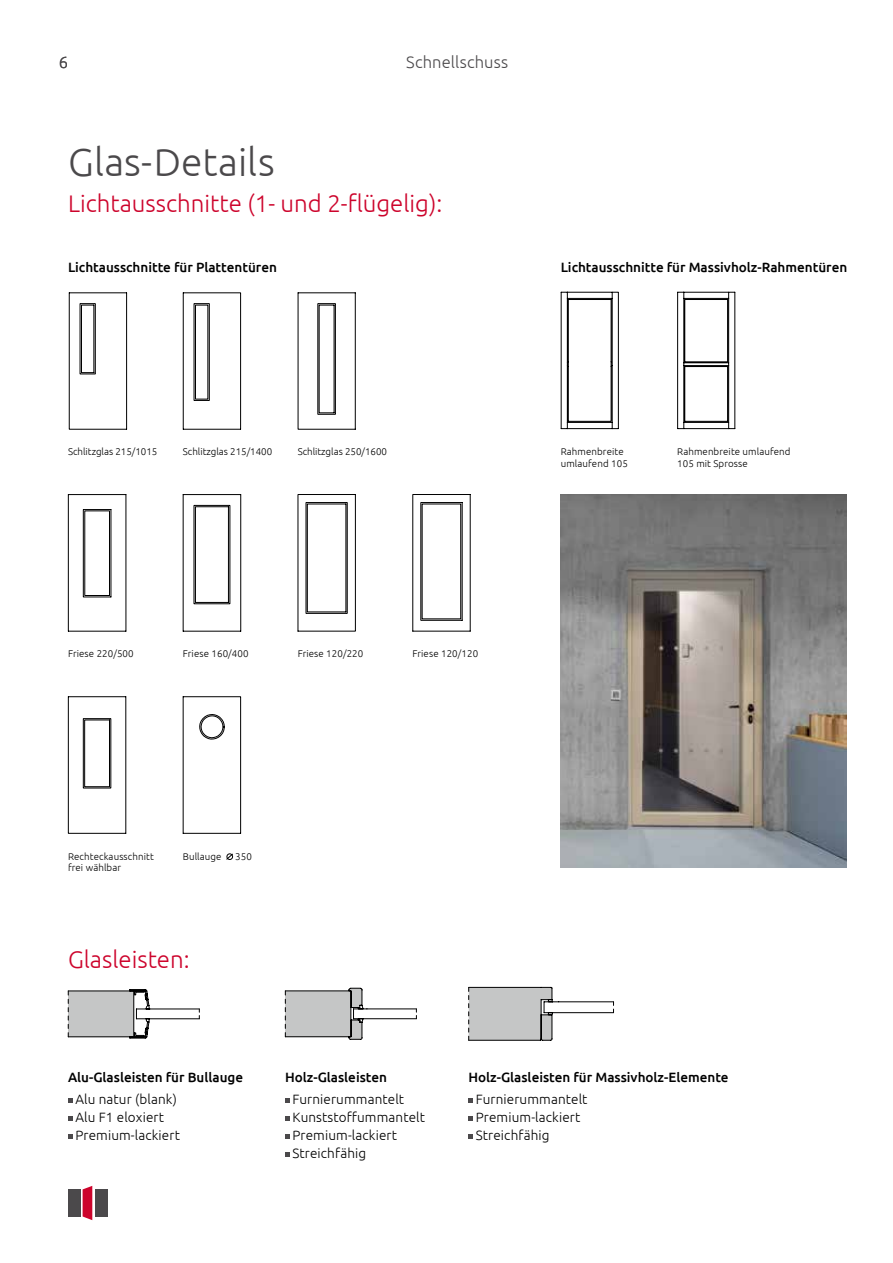
<style>
.page{position:relative;width:893px;height:1263px;background:#fff}
.page>*{position:absolute;margin:0;border:0;box-sizing:border-box;transform-origin:0 0}
.t1{font:300 39px "Ubuntu";letter-spacing:.005em;color:#4b494b}
.t2{font:300 24px "Ubuntu";color:#cd042c}
.t3{font:300 16.5px "Ubuntu";letter-spacing:.01em;color:#4b494b}
.t4{font:500 13.5px "Ubuntu";color:#000}
.t5{font:300 13.5px/18px "Ubuntu";letter-spacing:.01em;color:#000}
.t6{font:300 9.75px/11.7px "Ubuntu";letter-spacing:.01em;color:#000}
</style>
<div class="page">
<svg style="left:560px;top:291px;width:59px;height:138px"></svg>
<svg style="left:677px;top:291px;width:59px;height:138px"></svg>
<svg style="left:68px;top:292px;width:59px;height:138px"></svg>
<svg style="left:182px;top:292px;width:59px;height:138px"></svg>
<svg style="left:297px;top:292px;width:59px;height:138px"></svg>
<svg style="left:68px;top:494px;width:59px;height:138px"></svg>
<svg style="left:183px;top:494px;width:58px;height:138px"></svg>
<svg style="left:68px;top:696px;width:58px;height:138px"></svg>
<svg style="left:183px;top:696px;width:58px;height:138px"></svg>
<svg style="left:226px;top:853px;width:7px;height:7px"></svg>
<svg style="left:297px;top:494px;width:59px;height:138px"></svg>
<svg style="left:412px;top:494px;width:59px;height:138px"></svg>
<svg style="left:68px;top:1098px;width:4px;height:4px"></svg>
<svg style="left:68px;top:1116px;width:4px;height:4px"></svg>
<svg style="left:68px;top:1134px;width:4px;height:4px"></svg>
<svg style="left:285px;top:1098px;width:4px;height:4px"></svg>
<svg style="left:285px;top:1116px;width:4px;height:4px"></svg>
<svg style="left:285px;top:1134px;width:4px;height:4px"></svg>
<svg style="left:285px;top:1152px;width:4px;height:4px"></svg>
<svg style="left:468px;top:1098px;width:5px;height:4px"></svg>
<svg style="left:468px;top:1116px;width:5px;height:4px"></svg>
<svg style="left:468px;top:1134px;width:5px;height:4px"></svg>
<svg style="left:68px;top:989px;width:132px;height:50px"></svg>
<svg style="left:285px;top:988px;width:132px;height:52px"></svg>
<svg style="left:468px;top:987px;width:146px;height:54px"></svg>
<img style="left:561px;top:494px;width:285px;height:373px">
<div style="left:96px;top:1189px;width:12px;height:27px;background:#4b494b"></div>
<svg style="left:83px;top:1186px;width:9px;height:34px"></svg>
<div style="left:68px;top:1189px;width:12px;height:27px;background:#4b494b"></div>
<h3 class="t3" style="left:59px;top:52px;width:11px">6</h3>
<h3 class="t3" style="left:406px;top:52px;width:103px">Schnellschuss</h3>
<h1 class="t1" style="left:68px;top:139px;width:208px">Glas-Details</h1>
<h2 class="t2" style="left:68px;top:189px;width:376px">Lichtausschnitte (1- und 2-flügelig):</h2>
<h3 class="t4" style="left:68px;top:258px;width:210px">Lichtausschnitte für Plattentüren</h3>
<p class="t6" style="left:68px;top:446px;width:91px">Schlitzglas 215/1015</p>
<p class="t6" style="left:183px;top:446px;width:91px">Schlitzglas 215/1400</p>
<p class="t6" style="left:298px;top:446px;width:91px">Schlitzglas 250/1600</p>
<p class="t6" style="left:68px;top:648px;width:67px">Friese 220/500</p>
<p class="t6" style="left:183px;top:648px;width:67px">Friese 160/400</p>
<p class="t6" style="left:298px;top:648px;width:67px">Friese 120/220</p>
<p class="t6" style="left:412px;top:648px;width:67px">Friese 120/120</p>
<p class="t6" style="left:68px;top:850px;width:87px">Rechteckausschnitt frei wählbar</p>
<p class="t6" style="left:183px;top:850px;width:40px">Bullauge</p>
<p class="t6" style="left:235px;top:850px;width:18px">350</p>
<h2 class="t2" style="left:68px;top:945px;width:123px">Glasleisten:</h2>
<h3 class="t4" style="left:561px;top:258px;width:288px">Lichtausschnitte für Massivholz-Rahmentüren</h3>
<p class="t6" style="left:561px;top:446px;width:69px">Rahmenbreite umlaufend 105</p>
<p class="t6" style="left:677px;top:446px;width:115px">Rahmenbreite umlaufend<br>105 mit Sprosse</p>
<h3 class="t4" style="left:68px;top:1068px;width:177px">Alu-Glasleisten für Bullauge</h3>
<h3 class="t5" style="left:75px;top:1089px;width:106px">Alu natur (blank)<br>Alu F1 eloxiert<br>Premium-lackiert</h3>
<h3 class="t4" style="left:285px;top:1068px;width:103px">Holz-Glasleisten</h3>
<h3 class="t5" style="left:292px;top:1089px;width:134px">Furnierummantelt<br>Kunststoffummantelt<br>Premium-lackiert<br>Streichfähig</h3>
<h3 class="t4" style="left:468px;top:1068px;width:262px">Holz-Glasleisten für Massivholz-Elemente</h3>
<h3 class="t5" style="left:476px;top:1089px;width:113px">Furnierummantelt<br>Premium-lackiert<br>Streichfähig</h3>
</div>
